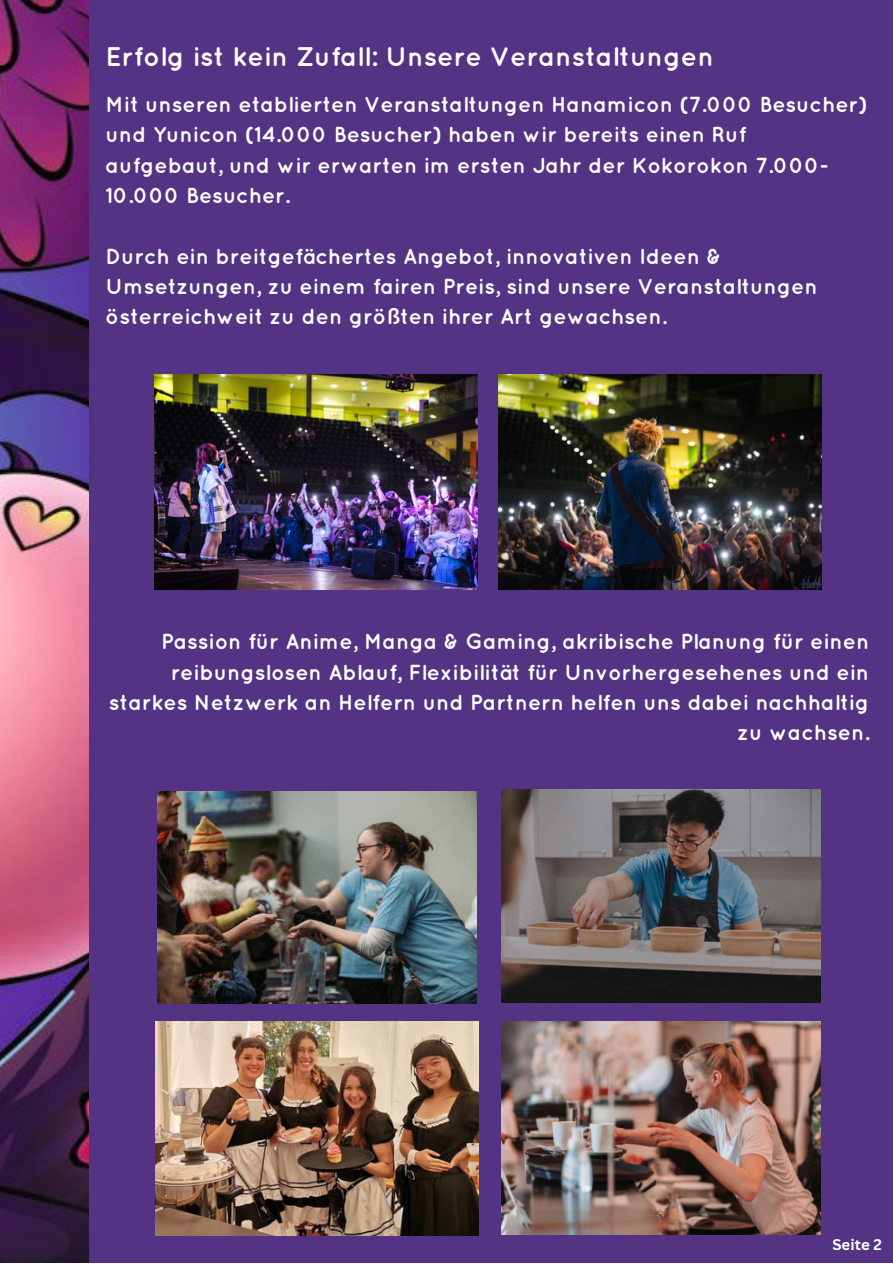
<style>
.page{position:relative;width:893px;height:1264px;background:#fff}
.page>*{position:absolute;margin:0;border:0;box-sizing:border-box;transform-origin:0 0}
.t1{font:700 27px "Quicksand";color:#fff}
.t2{font:700 21.75px/30.3px "Quicksand";color:#fff}
.t3{font:700 15px "Canva Sans";color:#fff}
</style>
<div class="page">
<div style="left:0;top:0;width:892px;height:1262px;background:#543384"></div>
<img style="left:0;top:0;width:89px;height:1262px">
<img style="left:154px;top:374px;width:323px;height:215px">
<img style="left:498px;top:374px;width:323px;height:215px">
<img style="left:157px;top:791px;width:319px;height:212px">
<img style="left:501px;top:1021px;width:319px;height:213px">
<img style="left:501px;top:790px;width:319px;height:212px">
<img style="left:156px;top:1021px;width:322px;height:214px">
<p class="t1" style="left:106px;top:40px;width:609px">Erfolg ist kein Zufall: Unsere Veranstaltungen</p>
<p class="t2" style="left:106px;top:88px;width:763px">Mit unseren etablierten Veranstaltungen Hanamicon (7.000 Besucher) und Yunicon (14.000 Besucher) haben wir bereits einen Ruf aufgebaut, und wir erwarten im ersten Jahr der Kokorokon 7.000- 10.000 Besucher.</p>
<p class="t2" style="left:106px;top:240px;width:713px">Durch ein breitgefächertes Angebot, innovativen Ideen &amp;<br>Umsetzungen, zu einem fairen Preis, sind unsere Veranstaltungen österreichweit zu den größten ihrer Art gewachsen.</p>
<p class="t2" style="left:109px;top:625px;width:761px;text-align:right">Passion für Anime, Manga &amp; Gaming, akribische Planung für einen reibungslosen Ablauf, Flexibilität für Unvorhergesehenes und ein starkes Netzwerk an Helfern und Partnern helfen uns dabei nachhaltig zu wachsen.</p>
<p class="t3" style="left:832px;top:1235px;width:51px">Seite 2</p>
</div>
